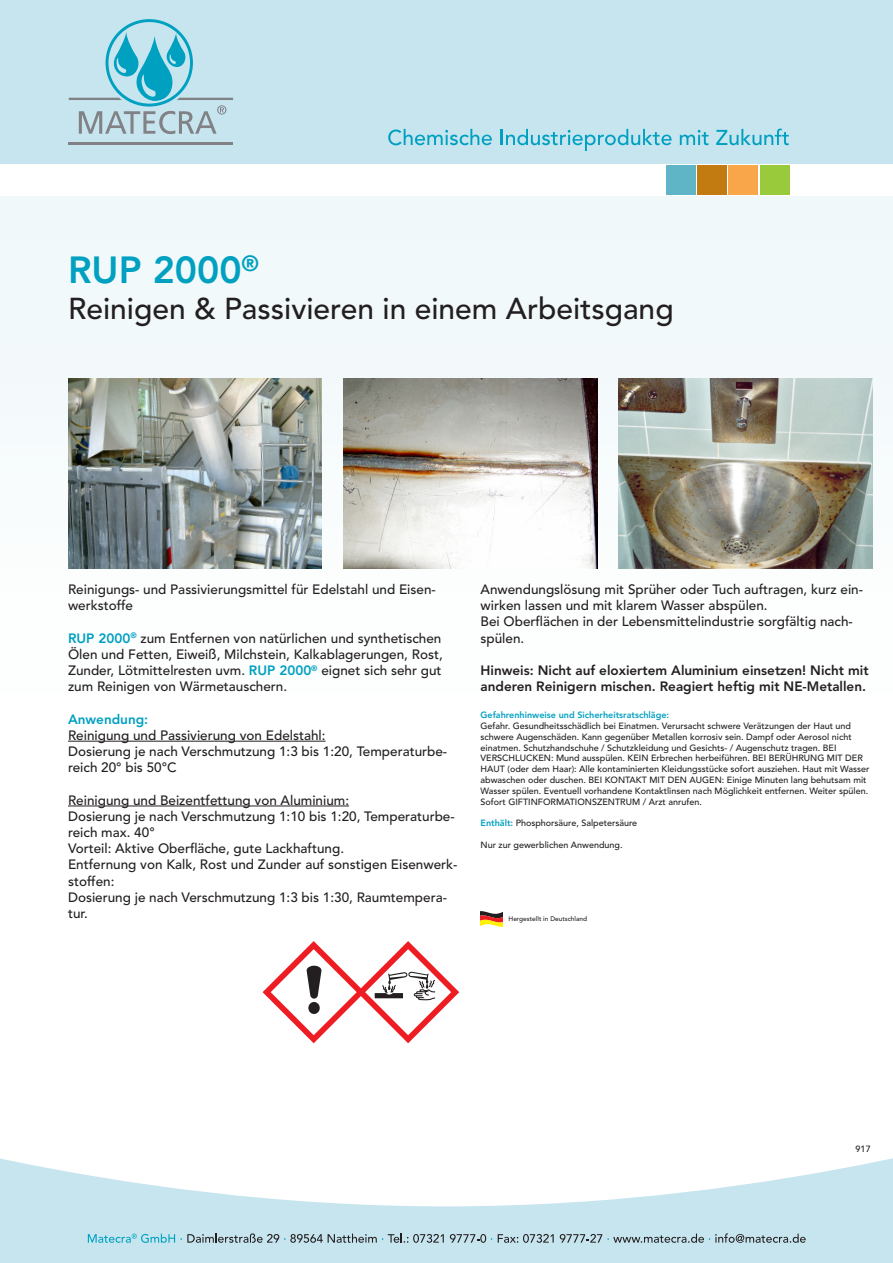
<style>
.page{position:relative;width:893px;height:1263px;background:#fff}
.page>*{position:absolute;margin:0;border:0;box-sizing:border-box;transform-origin:0 0}
.t1{font:800 37.5px "Avenir LT";color:#00a0c1}
.t2{font:500 30px "Avenir LT";color:#231f20}
.t3{font:500 13.5px/16.2px "Avenir LT";color:#231f20}
.t4{font:800 13.5px/16.2px "Avenir LT";color:#231f20}
.t5{font:800 13.5px "Avenir LT";color:#00a0c1}
.t6{font:500 9px/10.8px "Avenir LT";color:#231f20}
.t7{font:800 9px "Avenir LT";color:#00a0c1}
.t8{font:500 6.6px "Avenir LT";color:#231f20}
.s1{font-weight:800;color:#00a0c1}
</style>
<div class="page">
<div style="left:0;top:197px;width:893px;height:1066px;background:linear-gradient(to right,#fbfdfd,#fbfdfe)"></div>
<svg style="left:0;top:1116px;width:893px;height:147px"></svg>
<div style="left:0;top:0;width:893px;height:164px;background:#c7e5ef"></div>
<div style="left:666px;top:165px;width:30px;height:30px;background:#5fb5c5"></div>
<div style="left:697px;top:165px;width:30px;height:30px;background:#c27b11"></div>
<div style="left:728px;top:165px;width:30px;height:30px;background:#f9a64a"></div>
<div style="left:760px;top:165px;width:29px;height:30px;background:#99ca3b"></div>
<svg style="left:388px;top:129px;width:104px;height:16px"></svg>
<svg style="left:501px;top:129px;width:171px;height:22px"></svg>
<svg style="left:680px;top:130px;width:29px;height:15px"></svg>
<svg style="left:716px;top:129px;width:73px;height:16px"></svg>
<hr style="left:69px;top:143px;width:164px;height:2px;background:#808285">
<svg style="left:69px;top:19px;width:164px;height:115px"></svg>
<svg style="left:88px;top:1233px;width:356px;height:10px;background:#9bbcc6"></svg>
<svg style="left:450px;top:1234px;width:42px;height:9px"></svg>
<svg style="left:498px;top:1234px;width:56px;height:9px"></svg>
<svg style="left:560px;top:1233px;width:246px;height:10px;background:#a1b7bf"></svg>
<hr style="left:68px;top:741px;width:258px;height:1px;background:#231f20">
<hr style="left:68px;top:806px;width:281px;height:1px;background:#231f20">
<img style="left:618px;top:378px;width:254px;height:191px">
<img style="left:343px;top:378px;width:254px;height:191px">
<img style="left:68px;top:378px;width:254px;height:191px">
<svg style="left:480px;top:910px;width:23px;height:17px"></svg>
<svg style="left:263px;top:941px;width:196px;height:102px"></svg>
<p class="t1" style="left:68px;top:248px;width:193px">RUP 2000<sup>®</sup></p>
<p class="t2" style="left:68px;top:292px;width:607px">Reinigen &amp; Passivieren in einem Arbeitsgang</p>
<p class="t3" style="left:68px;top:581px;width:369px">Reinigungs- und Passivierungsmittel für Edelstahl und Eisen&shy;werkstoffe</p>
<p class="t3" style="left:68px;top:630px;width:376px;text-align:justify"><span class="s1">RUP 2000</span><sup>®</sup> zum Entfernen von natürlichen und synthetischen Ölen und Fetten, Eiweiß, Milchstein, Kalkablagerungen, Rost, Zunder, Lötmittelresten uvm. <span class="s1">RUP 2000</span><sup>®</sup> eignet sich sehr gut zum Reinigen von Wärmetauschern.</p>
<p class="t5" style="left:68px;top:711px;width:82px">Anwendung:</p>
<p class="t3" style="left:68px;top:727px;width:259px">Reinigung und Passivierung von Edelstahl:</p>
<p class="t3" style="left:68px;top:743px;width:381px">Dosierung je nach Verschmutzung 1:3 bis 1:20, Temperaturbe&shy;reich 20° bis 50°C</p>
<p class="t3" style="left:68px;top:792px;width:283px">Reinigung und Beizentfettung von Aluminium:</p>
<p class="t3" style="left:68px;top:808px;width:388px">Dosierung je nach Verschmutzung 1:10 bis 1:20, Temperaturbe&shy;reich max. 40°</p>
<p class="t3" style="left:68px;top:841px;width:278px">Vorteil: Aktive Oberfläche, gute Lackhaftung.</p>
<p class="t3" style="left:68px;top:857px;width:391px">Entfernung von Kalk, Rost und Zunder auf sonstigen Eisenwerk&shy;stoffen:</p>
<p class="t3" style="left:68px;top:889px;width:380px">Dosierung je nach Verschmutzung 1:3 bis 1:30, Raumtempera&shy;tur.</p>
<p class="t3" style="left:480px;top:581px;width:384px">Anwendungslösung mit Sprüher oder Tuch auftragen, kurz ein&shy;wirken lassen und mit klarem Wasser abspülen.</p>
<p class="t3" style="left:480px;top:614px;width:374px">Bei Oberflächen in der Lebensmittelindustrie sorgfältig nach&shy;spülen.</p>
<p class="t4" style="left:480px;top:662px;width:390px">Hinweis: Nicht auf eloxiertem Aluminium einsetzen! Nicht mit anderen Reinigern mischen. Reagiert heftig mit NE-Metallen.</p>
<p class="t7" style="left:480px;top:710px;width:190px">Gefahrenhinweise und Sicherheitsratschläge:</p>
<p class="t6" style="left:480px;top:721px;width:390px">Gefahr. Gesundheitsschädlich bei Einatmen. Verursacht schwere Verätzungen der Haut und schwere Augenschäden. Kann gegenüber Metallen korrosiv sein. Dampf oder Aerosol nicht einatmen. Schutzhandschuhe / Schutzkleidung und Gesichts- / Augenschutz tragen. BEI VERSCHLUCKEN: Mund ausspülen. KEIN Erbrechen herbeiführen. BEI BERÜHRUNG MIT DER HAUT (oder dem Haar): Alle kontaminierten Kleidungsstücke sofort ausziehen. Haut mit Wasser abwaschen oder duschen. BEI KONTAKT MIT DEN AUGEN: Einige Minuten lang behutsam mit Wasser spülen. Eventuell vorhandene Kontaktlinsen nach Möglichkeit entfernen. Weiter spülen.<br>Sofort GIFTINFORMATIONSZENTRUM / Arzt anrufen.</p>
<p class="t6" style="left:480px;top:818px;width:158px"><span class="s1">Enthält:</span> Phosphorsäure, Salpetersäure</p>
<p class="t6" style="left:480px;top:839px;width:144px">Nur zur gewerblichen Anwendung.</p>
<p class="t8" style="left:508px;top:915px;width:80px">Hergestellt in Deutschland</p>
<p class="t6" style="left:856px;top:1144px;width:17px">917</p>
</div>
